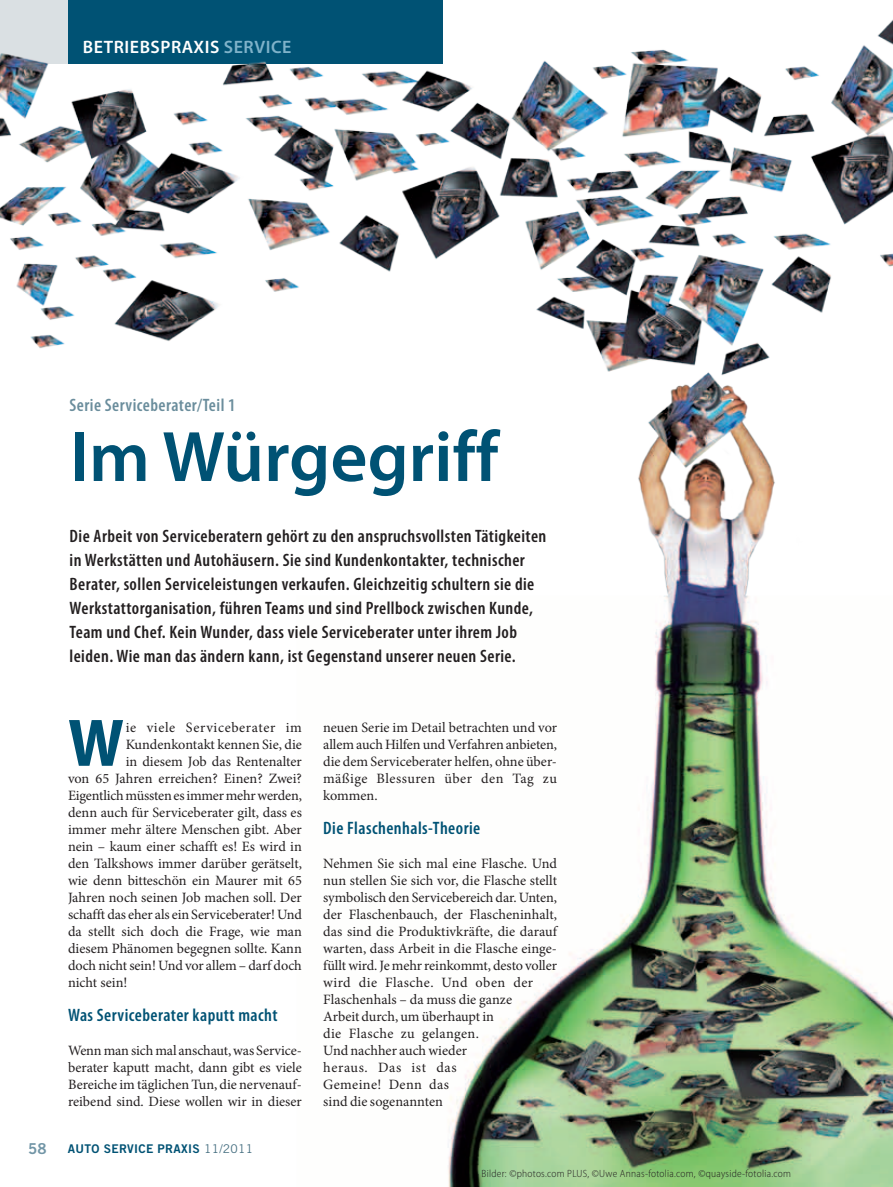
<style>
.page{position:relative;width:893px;height:1187px;background:#fff}
.page>*{position:absolute;margin:0;border:0;box-sizing:border-box;transform-origin:0 0}
.t1{font:600 72px "Myriad Pro";color:#005274}
.t2{font:700 semi-condensed 67.8px "Myriad Pro";color:#005274}
.t3{font:600 condensed 18px/24px "Myriad Pro";letter-spacing:.025em;color:#231f20}
.t4{font:600 condensed 18px "Myriad Pro";letter-spacing:.025em;color:#005274}
.t5{font:600 condensed 18px "Myriad Pro";letter-spacing:.025em;color:#6a8d9c}
.t6{font:600 18px "Myriad Pro";letter-spacing:.03em;color:#fff}
.t7{font:15px "Trade Gothic LT Std Bd 2";color:#7195a6}
.t8{font:14.25px/17px "Minion Pro";color:#231f20;text-align:justify}
.t9{font:14.25px "Minion Pro";letter-spacing:.045em;color:#231f20}
.t10{font:12px "Trade Gothic LT Std Bd 2";letter-spacing:.025em;color:#005274}
.t11{font:300 semi-condensed 10.5px "Myriad Pro";letter-spacing:.025em;color:#231f20}
.s1{color:#7fb2c9}
.s2{font-family:"Trade Gothic LT Std";color:#456e80}
</style>
<div class="page">
<img style="left:0;top:0;width:893px;height:1186px">
<p class="t6" style="left:83px;top:35px;width:210px">BETRIEBSPRAXIS <span class="s1">SERVICE</span></p>
<p class="t5" style="left:70px;top:395px;width:167px">Serie Serviceberater/Teil 1</p>
<h1 class="t1" style="left:70px;top:411px;width:430px">IM WÜRGEGRIFF</h1>
<p class="t3" style="left:70px;top:524px;width:478px">Die Arbeit von Serviceberatern gehört zu den anspruchsvollsten Tätigkeiten in Werkstätten und Autohäusern. Sie sind Kundenkontakter, technischer Berater, sollen Serviceleistungen verkaufen. Gleichzeitig schultern sie die Werkstattorganisation, führen Teams und sind Prellbock zwischen Kunde, Team und Chef. Kein Wunder, dass viele Serviceberater unter ihrem Job leiden. Wie man das ändern kann, ist Gegenstand unserer neuen Serie.</p>
<h2 class="t2" style="left:68px;top:705px;width:57px">W</h2>
<p class="t9" style="left:126px;top:717px;width:178px">ie viele Serviceberater im</p>
<p class="t8" style="left:126px;top:735px;width:178px">Kundenkontakt kennen Sie, die</p>
<p class="t8" style="left:126px;top:752px;width:178px">in diesem Job das Rentenalter</p>
<p class="t8" style="left:68px;top:769px;width:235px">von 65 Jahren erreichen? Einen? Zwei?</p>
<p class="t8" style="left:68px;top:786px;width:235px">Eigentlich müssten es immer mehr werden,</p>
<p class="t8" style="left:68px;top:803px;width:235px">denn auch für Serviceberater gilt, dass es</p>
<p class="t8" style="left:68px;top:820px;width:235px">immer mehr ältere Menschen gibt. Aber</p>
<p class="t8" style="left:68px;top:837px;width:235px">nein – kaum einer schafft es! Es wird in</p>
<p class="t8" style="left:68px;top:854px;width:235px">den Talkshows immer darüber gerätselt,</p>
<p class="t8" style="left:68px;top:872px;width:235px">wie denn bitteschön ein Maurer mit 65</p>
<p class="t8" style="left:68px;top:889px;width:235px">Jahren noch seinen Job machen soll. Der</p>
<p class="t8" style="left:68px;top:906px;width:235px">schafft das eher als ein Serviceberater! Und</p>
<p class="t8" style="left:68px;top:923px;width:235px">da stellt sich doch die Frage, wie man</p>
<p class="t8" style="left:68px;top:940px;width:235px">diesem Phänomen begegnen sollte. Kann</p>
<p class="t8" style="left:68px;top:957px;width:235px">doch nicht sein! Und vor allem – darf doch</p>
<p class="t8" style="left:68px;top:974px;width:61px">nicht sein!</p>
<p class="t4" style="left:68px;top:1005px;width:211px">Was Serviceberater kaputt macht</p>
<p class="t8" style="left:68px;top:1042px;width:235px">Wenn man sich mal anschaut, was Service&shy;berater kaputt macht, dann gibt es viele Bereiche im täglichen Tun, die nervenauf&shy;reibend sind. Diese wollen wir in dieser</p>
<p class="t7" style="left:28px;top:1139px;width:20px">58</p>
<p class="t10" style="left:68px;top:1141px;width:187px">AUTO SERVICE PRAXIS <span class="s2">11/2011</span></p>
<p class="t8" style="left:323px;top:718px;width:235px">neuen Serie im Detail betrachten und vor allem auch Hilfen und Verfahren anbieten, die dem Serviceberater helfen, ohne über&shy;mäßige Blessuren über den Tag zu kommen.</p>
<p class="t4" style="left:323px;top:818px;width:159px">Die Flaschenhals-Theorie</p>
<p class="t8" style="left:323px;top:854px;width:235px;text-align:left">Nehmen Sie sich mal eine Flasche. Und nun stellen Sie sich vor, die Flasche stellt symbolisch den Servicebereich dar. Unten, der Flaschenbauch, der Flascheninhalt, das sind die Produktivkräfte, die darauf warten, dass Arbeit in die Flasche einge&shy;füllt wird. Je mehr reinkommt, desto voller wird die Flasche. Und oben der<br>Flaschenhals – da muss die ganze<br>Arbeit durch, um überhaupt in<br>die Flasche zu gelangen.<br>Und nachher auch wieder<br>heraus. Das ist das<br>Gemeine! Denn das<br>sind die sogenannten</p>
<p class="t11" style="left:482px;top:1167px;width:311px">Bilder: ©photos.com PLUS, ©Uwe Annas-fotolia.com, ©quayside-fotolia.com</p>
</div>
